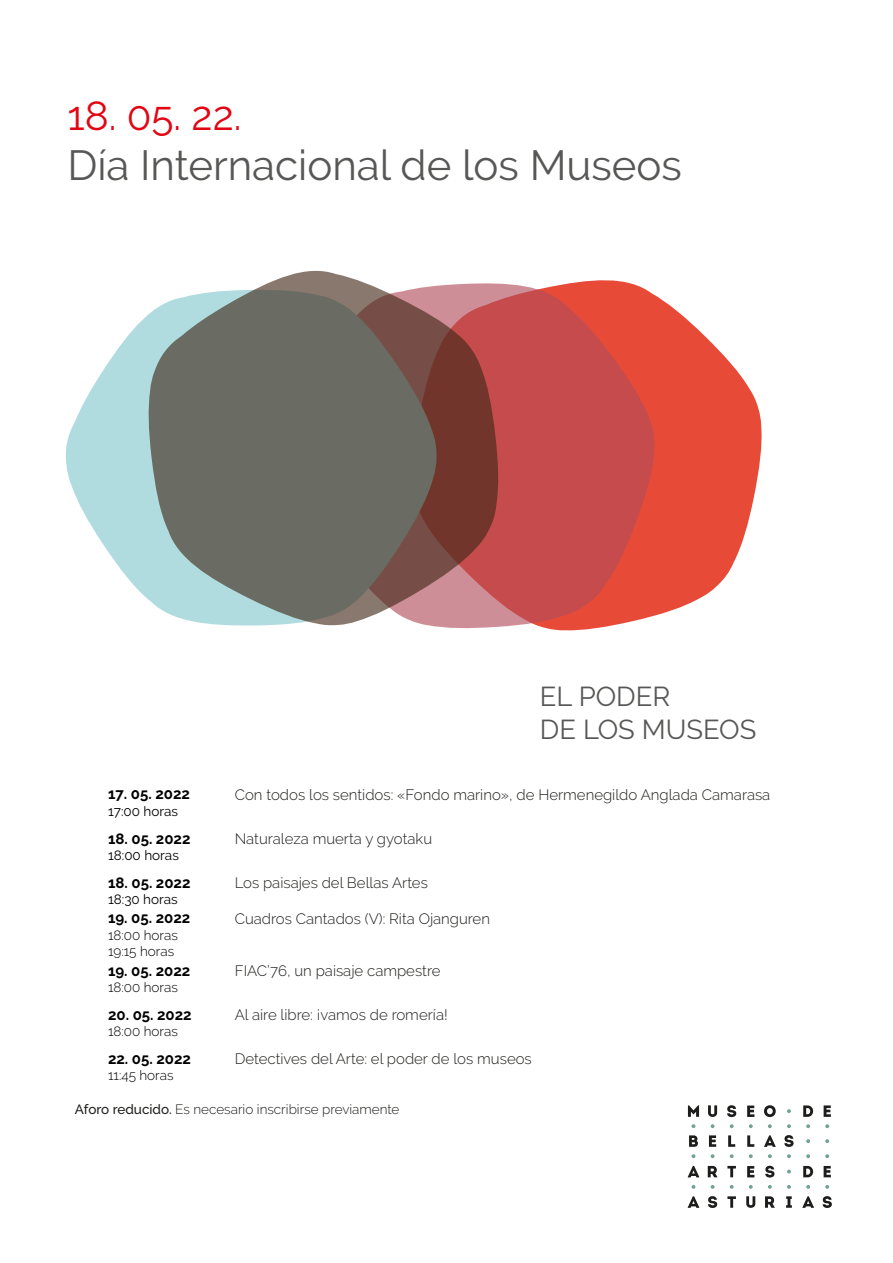
<style>
.page{position:relative;width:893px;height:1263px;background:#fff}
.page>*{position:absolute;margin:0;border:0;box-sizing:border-box;transform-origin:0 0}
.t1{font:42px "Raleway";color:#575756}
.t2{font:40.5px "Raleway";color:#e20613}
.t3{font:27.3px/32.8px "Raleway";color:#575756}
.t4{font:300 15px "Raleway";color:#1d1d1b}
.t5{font:700 15px "Raleway";color:#000}
.t6{font:300 13.5px/16.2px "Raleway";color:#000}
.t7{font:300 13.5px "Raleway";color:#1d1d1b}
.t8{font:13.5px "Raleway";color:#000}
.s1{font-weight:500}
</style>
<div class="page">
<svg style="left:466px;top:280px;width:296px;height:351px;fill:#e74b38"></svg>
<svg style="left:433px;top:283px;width:222px;height:345px;background:#cd4e4c"></svg>
<svg style="left:65px;top:314px;width:372px;height:312px;fill:#b0dcdf"></svg>
<svg style="left:149px;top:271px;width:349px;height:354px;background:#82756f"></svg>
<svg style="left:688px;top:1166px;width:11px;height:11px"></svg>
<svg style="left:824px;top:1105px;width:7px;height:12px"></svg>
<svg style="left:727px;top:1105px;width:9px;height:13px"></svg>
<svg style="left:747px;top:1105px;width:7px;height:12px"></svg>
<svg style="left:688px;top:1105px;width:11px;height:12px"></svg>
<svg style="left:688px;top:1196px;width:11px;height:12px"></svg>
<svg style="left:708px;top:1196px;width:9px;height:12px"></svg>
<svg style="left:727px;top:1196px;width:9px;height:12px"></svg>
<svg style="left:746px;top:1196px;width:9px;height:12px"></svg>
<svg style="left:765px;top:1196px;width:10px;height:12px"></svg>
<svg style="left:786px;top:1196px;width:6px;height:12px"></svg>
<svg style="left:802px;top:1196px;width:12px;height:12px"></svg>
<svg style="left:822px;top:1196px;width:10px;height:12px"></svg>
<svg style="left:803px;top:1166px;width:11px;height:11px"></svg>
<svg style="left:765px;top:1165px;width:9px;height:13px"></svg>
<svg style="left:747px;top:1166px;width:7px;height:11px"></svg>
<svg style="left:727px;top:1166px;width:9px;height:11px"></svg>
<svg style="left:708px;top:1166px;width:10px;height:11px"></svg>
<svg style="left:784px;top:1135px;width:10px;height:12px"></svg>
<svg style="left:764px;top:1135px;width:12px;height:12px"></svg>
<svg style="left:747px;top:1135px;width:7px;height:12px"></svg>
<svg style="left:728px;top:1135px;width:7px;height:12px"></svg>
<svg style="left:689px;top:1135px;width:9px;height:12px"></svg>
<svg style="left:709px;top:1135px;width:7px;height:12px"></svg>
<svg style="left:708px;top:1105px;width:9px;height:12px"></svg>
<svg style="left:824px;top:1166px;width:7px;height:11px"></svg>
<svg style="left:803px;top:1105px;width:11px;height:12px"></svg>
<svg style="left:825px;top:1185px;width:4px;height:4px"></svg>
<svg style="left:787px;top:1170px;width:4px;height:3px"></svg>
<svg style="left:787px;top:1109px;width:4px;height:4px"></svg>
<svg style="left:806px;top:1139px;width:4px;height:4px"></svg>
<svg style="left:825px;top:1139px;width:4px;height:4px"></svg>
<svg style="left:787px;top:1124px;width:4px;height:4px"></svg>
<svg style="left:764px;top:1105px;width:12px;height:23px"></svg>
<svg style="left:749px;top:1124px;width:4px;height:4px"></svg>
<svg style="left:730px;top:1124px;width:4px;height:4px"></svg>
<svg style="left:711px;top:1124px;width:3px;height:4px"></svg>
<svg style="left:692px;top:1124px;width:3px;height:4px"></svg>
<svg style="left:806px;top:1124px;width:4px;height:4px"></svg>
<svg style="left:825px;top:1124px;width:4px;height:4px"></svg>
<svg style="left:787px;top:1154px;width:4px;height:4px"></svg>
<svg style="left:768px;top:1154px;width:4px;height:4px"></svg>
<svg style="left:749px;top:1154px;width:4px;height:4px"></svg>
<svg style="left:730px;top:1154px;width:4px;height:4px"></svg>
<svg style="left:711px;top:1154px;width:3px;height:4px"></svg>
<svg style="left:692px;top:1154px;width:3px;height:4px"></svg>
<svg style="left:806px;top:1154px;width:4px;height:4px"></svg>
<svg style="left:825px;top:1154px;width:4px;height:4px"></svg>
<svg style="left:787px;top:1185px;width:4px;height:4px"></svg>
<svg style="left:768px;top:1185px;width:4px;height:4px"></svg>
<svg style="left:749px;top:1185px;width:4px;height:4px"></svg>
<svg style="left:730px;top:1185px;width:4px;height:4px"></svg>
<svg style="left:711px;top:1185px;width:3px;height:4px"></svg>
<svg style="left:692px;top:1185px;width:3px;height:4px"></svg>
<svg style="left:806px;top:1185px;width:4px;height:4px"></svg>
<h2 class="t2" style="left:67px;top:92px;width:176px">18. 05. 22.</h2>
<h1 class="t1" style="left:67px;top:141px;width:616px">Día Internacional de los Museos</h1>
<h3 class="t3" style="left:540px;top:680px;width:218px">EL PODER<br>DE LOS MUSEOS</h3>
<p class="t5" style="left:108px;top:786px;width:83px">17. 05. 2022</p>
<p class="t8" style="left:108px;top:803px;width:72px">17:00 horas</p>
<p class="t4" style="left:235px;top:786px;width:537px">Con todos los sentidos: «Fondo marino», de Hermenegildo Anglada Camarasa</p>
<p class="t5" style="left:108px;top:830px;width:84px">18. 05. 2022</p>
<p class="t8" style="left:108px;top:847px;width:72px">18:00 horas</p>
<p class="t4" style="left:235px;top:830px;width:199px">Naturaleza muerta y gyotaku</p>
<p class="t5" style="left:108px;top:874px;width:84px">18. 05. 2022</p>
<p class="t8" style="left:108px;top:891px;width:71px">18:30 horas</p>
<p class="t4" style="left:235px;top:874px;width:195px">Los paisajes del Bellas Artes</p>
<p class="t5" style="left:108px;top:910px;width:84px">19. 05. 2022</p>
<p class="t6" style="left:108px;top:927px;width:71px">18:00 horas<br>19:15 horas</p>
<p class="t4" style="left:235px;top:910px;width:257px">Cuadros Cantados (V): Rita Ojanguren</p>
<p class="t5" style="left:108px;top:962px;width:84px">19. 05. 2022</p>
<p class="t6" style="left:108px;top:979px;width:71px">18:00 horas</p>
<p class="t4" style="left:235px;top:962px;width:207px">FIAC’76, un paisaje campestre</p>
<p class="t5" style="left:108px;top:1006px;width:85px">20. 05. 2022</p>
<p class="t6" style="left:108px;top:1023px;width:71px">18:00 horas</p>
<p class="t4" style="left:235px;top:1006px;width:214px">Al aire libre: ¡vamos de romería!</p>
<p class="t4" style="left:235px;top:1050px;width:299px">Detectives del Arte: el poder de los museos</p>
<p class="t7" style="left:75px;top:1101px;width:326px"><span class="s1">Aforo reducido.</span> Es necesario inscribirse previamente</p>
<p class="t5" style="left:108px;top:1050px;width:84px">22. 05. 2022</p>
<p class="t6" style="left:108px;top:1067px;width:67px">11:45 horas</p>
</div>
